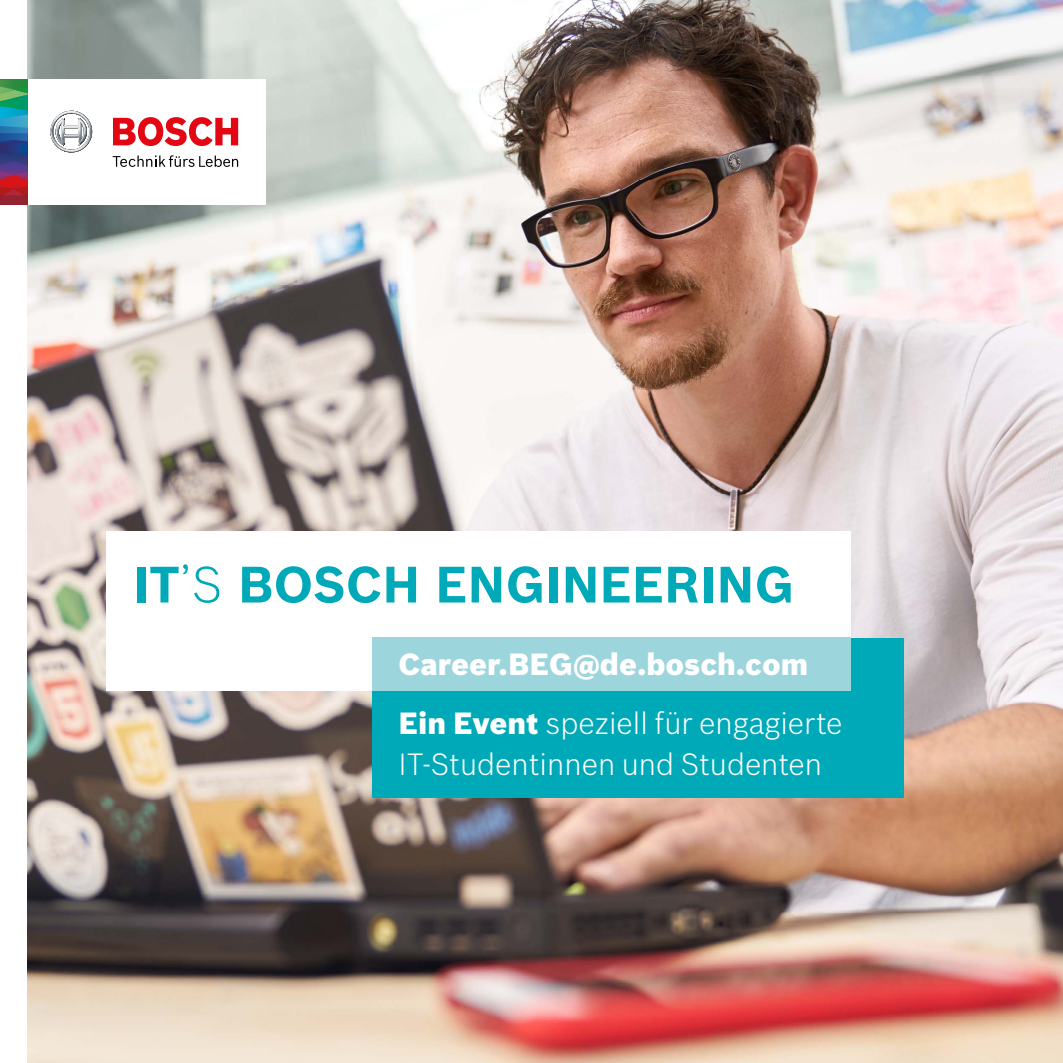
<style>
.page{position:relative;width:1063px;height:1063px;background:#fff}
.page>*{position:absolute;margin:0;border:0;box-sizing:border-box;transform-origin:0 0}
.t1{font:700 50px "Bosch Sans";color:#00a9b8}
.t2{font:300 30px/41.2px "Bosch Sans";color:#fff}
.t3{font:900 30px "Bosch Sans";color:#fff}
.s1{font-weight:300}
.s2{font-weight:900}
</style>
<div class="page">
<img style="left:28px;top:0;width:1035px;height:1063px">
<div style="left:106px;top:531px;width:744px;height:160px;background:#fff"></div>
<div style="left:372px;top:638px;width:532px;height:159px;background:#00a9b8"></div>
<div style="left:372px;top:638px;width:478px;height:53px;background:#9dd5dd"></div>
<div style="left:0;top:80px;width:266px;height:125px;background:#fff"></div>
<svg style="left:0;top:80px;width:28px;height:125px;background:#4e5f73"></svg>
<svg style="left:50px;top:111px;width:42px;height:42px"></svg>
<svg style="left:113px;top:117px;width:125px;height:29px"></svg>
<svg style="left:113px;top:155px;width:125px;height:12px"></svg>
<h1 class="t1" style="left:133px;top:547px;width:663px">IT<span class="s1">’s</span> BOSCH ENGI NEERI NG</h1>
<p class="t3" style="left:399px;top:641px;width:411px">Career.BEG@de.bosch.com</p>
<p class="t2" style="left:399px;top:701px;width:445px"><span class="s2">Ein Event</span> speziell für engagierte<br>IT-Studentinnen und Studenten</p>
</div>
